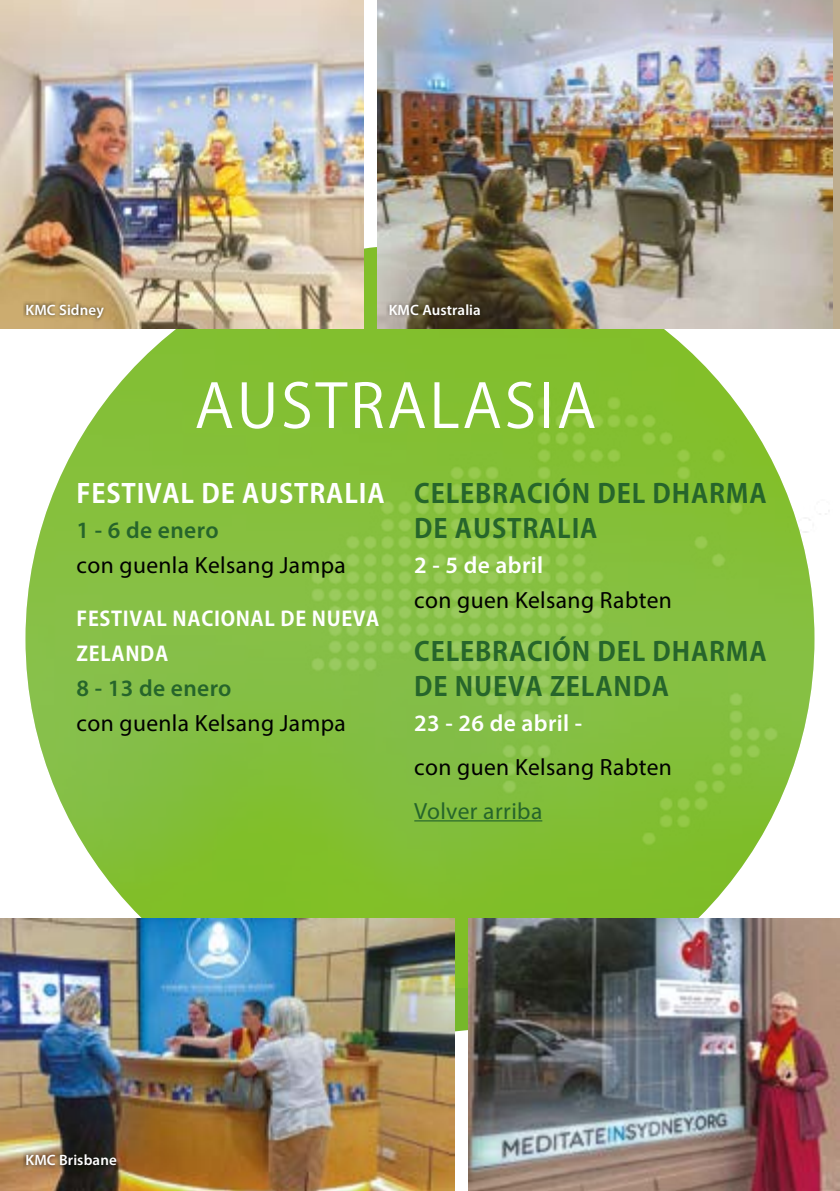
<style>
.page{position:relative;width:840px;height:1191px;background:#fff}
.page>*{position:absolute;margin:0;border:0;box-sizing:border-box;transform-origin:0 0}
.t1{font:60px "Koz Go Pro";letter-spacing:.045em;color:#fff}
.t2{font:700 26px/35px "Koz Go Pro";letter-spacing:.03em;color:#26652b}
.t3{font:700 26px "Koz Go Pro";letter-spacing:.03em;color:#fff}
.t4{font:23.6px "Myriad Pro";letter-spacing:.015em;color:#000}
.t5{font:600 23.6px "Myriad Pro";letter-spacing:.015em;color:#fff}
.t6{font:600 23.6px "Myriad Pro";letter-spacing:.015em;color:#26652b}
.t7{font:23.6px "Myriad Pro";letter-spacing:.015em;color:#26652b}
.t8{font:700 20px/35px "Koz Go Pro";letter-spacing:.03em;color:#fff}
.t9{font:600 15px "Myriad Pro";letter-spacing:.01em;color:#fff}
</style>
<div class="page">
<img style="left:26px;top:245px;width:704px;height:742px">
<img style="left:305px;top:356px;width:516px;height:527px">
<img style="left:468px;top:918px;width:371px;height:273px">
<img style="left:0;top:918px;width:454px;height:273px">
<div style="left:24px;top:1152px;width:94px;height:16px;background:#000;opacity:.5"></div>
<img style="left:377px;top:0;width:455px;height:329px">
<div style="left:386px;top:301px;width:96px;height:16px;background:#000;opacity:.25"></div>
<img style="left:0;top:0;width:363px;height:329px">
<div style="left:24px;top:301px;width:82px;height:20px;background:#000;opacity:.5"></div>
<hr style="left:414px;top:820px;width:128px;height:1px;background:#26652b">
<p class="t9" style="left:26px;top:300px;width:80px">KMC Sidney</p>
<p class="t9" style="left:388px;top:300px;width:94px">KMC Australia</p>
<h1 class="t1" style="left:194px;top:367px;width:403px">AUSTRALASIA</h1>
<p class="t3" style="left:77px;top:477px;width:309px">FESTIVAL DE AUSTRALIA</p>
<p class="t6" style="left:77px;top:515px;width:143px">1 - 6 de enero</p>
<p class="t4" style="left:77px;top:550px;width:270px">con guenla Kelsang Jampa</p>
<p class="t8" style="left:77px;top:603px;width:304px">FESTIVAL NACIONAL DE NUEVA<br>ZELANDA</p>
<p class="t6" style="left:77px;top:673px;width:156px">8 - 13 de enero</p>
<p class="t4" style="left:77px;top:709px;width:270px">con guenla Kelsang Jampa</p>
<p class="t2" style="left:414px;top:477px;width:354px">CELEBRACIÓN DEL DHARMA<br>DE AUSTRALIA</p>
<p class="t5" style="left:414px;top:550px;width:130px">2 - 5 de abril</p>
<p class="t4" style="left:414px;top:585px;width:259px">con guen Kelsang Rabten</p>
<p class="t2" style="left:414px;top:636px;width:354px">CELEBRACIÓN DEL DHARMA<br>DE NUEVA ZELANDA</p>
<p class="t5" style="left:414px;top:708px;width:169px">23 - 26 de abril -</p>
<p class="t4" style="left:414px;top:752px;width:259px">con guen Kelsang Rabten</p>
<p class="t7" style="left:414px;top:796px;width:129px">Volver arriba</p>
<p class="t9" style="left:26px;top:1150px;width:93px">KMC Brisbane</p>
</div>
